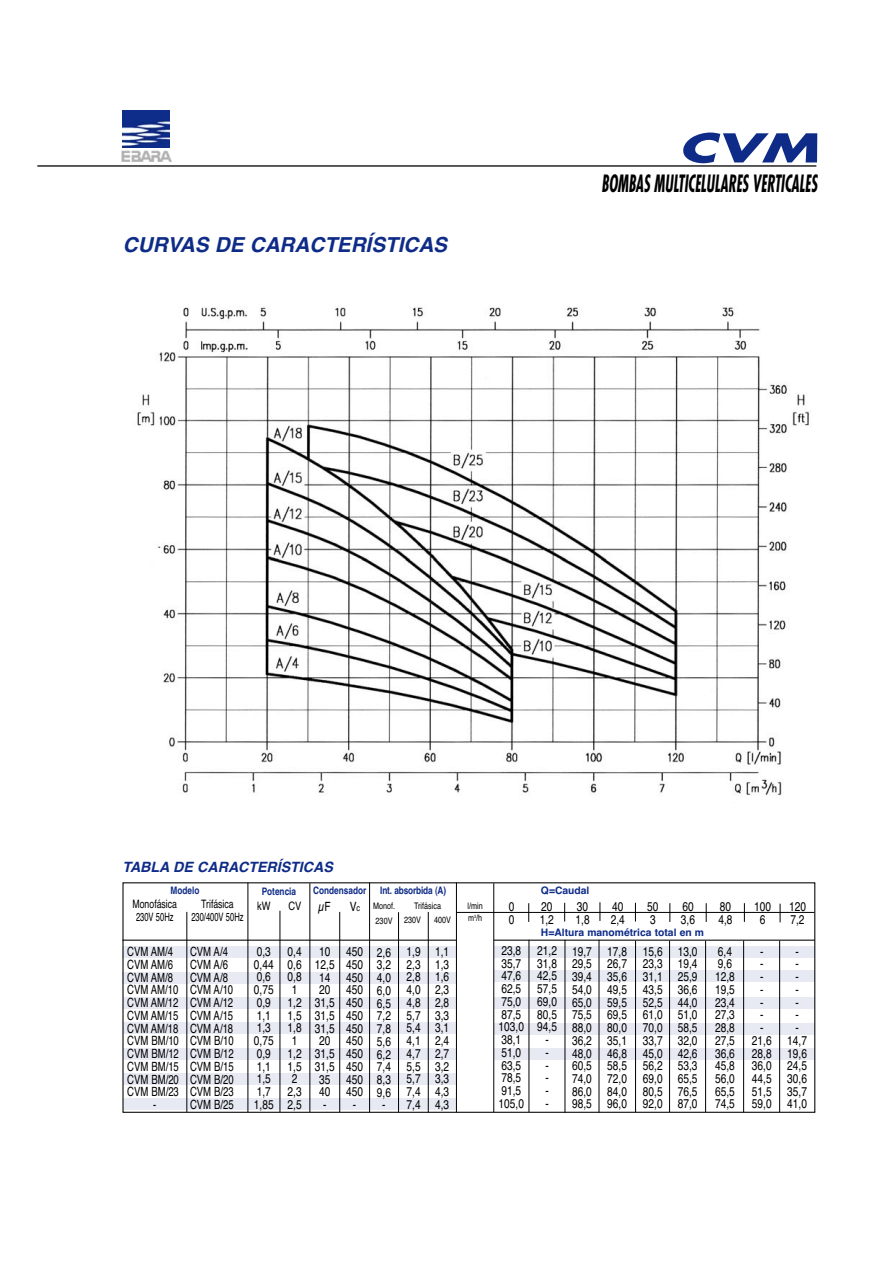
<style>
.page{position:relative;width:893px;height:1263px;background:#fff}
.page>*{position:absolute;margin:0;border:0;box-sizing:border-box;transform-origin:0 0}
.t1{font:italic 700 38.7px "Futura Std";color:#0e2b88;scale:1.5 1}
.t2{font:italic 700 condensed 23.25px "Futura Std";color:#000;scale:.65 1}
.t3{font:italic 700 20.7px "Helvetica";color:#0e2b88}
.t4{font:italic 700 14.25px "Helvetica";color:#0e2b88}
.t5{font:12.75px/12.8px "Helvetica";color:#000;scale:.8 1}
.t6{font:12.75px/12.8px "Helvetica";color:#000;text-align:center;scale:.75 1}
.t7{font:11.55px/12.8px "Helvetica";color:#000;text-align:center;scale:.75 1}
.t8{font:11.55px "Helvetica";color:#000;scale:.65 1}
.t9{font:11.55px "Helvetica";color:#000;scale:.8 1}
.t10{font:700 10.35px "Helvetica";color:#0e2b88;scale:.8 1}
.t11{font:700 10.35px "Helvetica";color:#0e2b88}
.t12{font:9px/14.2px "Helvetica";color:#000;scale:.8 1}
.s1{font-size:9px}
</style>
<div class="page">
<hr style="left:37px;top:165px;width:779px;height:2px;background:#000">
<img style="left:122px;top:110px;width:48px;height:37px">
<img style="left:122px;top:150px;width:49px;height:12px">
<div style="left:124px;top:997px;width:332px;height:12px;background:#e7eaf3"></div>
<div style="left:123px;top:1022px;width:333px;height:12px;background:#e7eaf3"></div>
<div style="left:123px;top:1048px;width:333px;height:12px;background:#e7eaf3"></div>
<div style="left:123px;top:1073px;width:333px;height:11px;background:#e7eaf3"></div>
<div style="left:123px;top:1098px;width:333px;height:12px;background:#e7eaf3"></div>
<div style="left:494px;top:997px;width:321px;height:12px;background:#e7eaf3"></div>
<div style="left:494px;top:1023px;width:320px;height:12px;background:#e7eaf3"></div>
<div style="left:494px;top:1048px;width:320px;height:12px;background:#e7eaf3"></div>
<div style="left:122px;top:946px;width:334px;height:12px;background:#e7eaf3"></div>
<div style="left:494px;top:946px;width:321px;height:12px;background:#e7eaf3"></div>
<div style="left:494px;top:971px;width:321px;height:11px;background:#e7eaf3"></div>
<div style="left:122px;top:972px;width:334px;height:11px;background:#e7eaf3"></div>
<hr style="left:186px;top:912px;width:1px;height:200px;background:#000">
<hr style="left:248px;top:883px;width:1px;height:229px;background:#000">
<hr style="left:309px;top:883px;width:1px;height:229px;background:#000">
<hr style="left:339px;top:912px;width:1px;height:200px;background:#000">
<hr style="left:369px;top:882px;width:1px;height:230px;background:#000">
<hr style="left:428px;top:912px;width:1px;height:200px;background:#000">
<hr style="left:456px;top:883px;width:1px;height:229px;background:#000">
<hr style="left:493px;top:883px;width:1px;height:229px;background:#000">
<hr style="left:456px;top:912px;width:358px;height:1px;background:#000">
<hr style="left:494px;top:940px;width:321px;height:1px;background:#000">
<hr style="left:122px;top:940px;width:334px;height:1px;background:#000">
<hr style="left:280px;top:911px;width:1px;height:201px;background:#000">
<hr style="left:398px;top:912px;width:1px;height:200px;background:#000">
<svg style="left:780px;top:904px;width:1px;height:18px"></svg>
<svg style="left:744px;top:903px;width:1px;height:19px"></svg>
<svg style="left:706px;top:903px;width:1px;height:19px"></svg>
<svg style="left:669px;top:903px;width:1px;height:19px"></svg>
<svg style="left:635px;top:903px;width:1px;height:18px"></svg>
<svg style="left:600px;top:902px;width:1px;height:19px"></svg>
<svg style="left:564px;top:903px;width:1px;height:18px"></svg>
<svg style="left:528px;top:903px;width:1px;height:19px"></svg>
<hr style="left:635px;top:941px;width:1px;height:171px;background:#000">
<hr style="left:669px;top:941px;width:1px;height:171px;background:#000">
<hr style="left:705px;top:941px;width:1px;height:171px;background:#000">
<hr style="left:743px;top:941px;width:1px;height:171px;background:#000">
<hr style="left:779px;top:941px;width:1px;height:171px;background:#000">
<hr style="left:529px;top:940px;width:1px;height:172px;background:#000">
<hr style="left:599px;top:940px;width:1px;height:172px;background:#000">
<hr style="left:565px;top:940px;width:1px;height:173px;background:#000">
<div style="left:122px;top:882px;width:693px;height:231px;border:1px solid #000"></div>
<img style="left:137px;top:306px;width:672px;height:490px">
<h3 class="t3" style="left:123px;top:237px;width:330px">CURVAS DE CARACTERÍSTICAS</h3>
<h1 class="t1" style="left:678px;top:130px;width:95px">CVM</h1>
<h2 class="t2" style="left:601px;top:173px;width:334px">BOMBAS MULTICELULARES VERTICALES</h2>
<p class="t4" style="left:122px;top:862px;width:215px">TABLA DE CARACTERÍSTICAS</p>
<p class="t10" style="left:171px;top:886px;width:38px">Modelo</p>
<p class="t10" style="left:262px;top:887px;width:44px">Potencia</p>
<p class="t10" style="left:313px;top:886px;width:68px">Condensador</p>
<p class="t10" style="left:380px;top:886px;width:84px">Int. absorbida (A)</p>
<p class="t11" style="left:541px;top:886px;width:50px">Q=Caudal</p>
<p class="t7" style="left:133px;top:899px;width:61px">Monofásica<br>230V 50Hz</p>
<p class="t6" style="left:127px;top:946px;width:71px">CVM AM/4<br>CVM AM/6<br>CVM AM/8<br>CVM AM/10<br>CVM AM/12<br>CVM AM/15<br>CVM AM/18<br>CVM BM/10<br>CVM BM/12<br>CVM BM/15<br>CVM BM/20<br>CVM BM/23 -</p>
<p class="t7" style="left:201px;top:899px;width:45px">Trifásica</p>
<p class="t5" style="left:318px;top:902px;width:17px">µF</p>
<p class="t5" style="left:350px;top:902px;width:15px">V<span class="s1">c</span></p>
<p class="t8" style="left:191px;top:913px;width:82px">230/400V 50Hz</p>
<p class="t6" style="left:190px;top:946px;width:60px;text-align:left">CVM A/4<br>CVM A/6<br>CVM A/8<br>CVM A/10<br>CVM A/12<br>CVM A/15<br>CVM A/18<br>CVM B/10<br>CVM B/12<br>CVM B/15<br>CVM B/20<br>CVM B/23<br>CVM B/25</p>
<p class="t5" style="left:254px;top:946px;width:26px">0,3<br>0,44<br>0,6<br>0,75<br>0,9<br>1,1<br>1,3<br>0,75<br>0,9<br>1,1<br>1,5<br>1,7<br>1,85</p>
<p class="t5" style="left:406px;top:946px;width:19px;text-align:justify">1,9<br>2,3<br>2,8<br>4,0<br>4,8<br>5,7<br>5,4<br>4,1<br>4,7<br>5,5<br>5,7<br>7,4<br>7,4</p>
<p class="t5" style="left:435px;top:946px;width:19px;text-align:justify">1,1<br>1,3<br>1,6<br>2,3<br>2,8<br>3,3<br>3,1<br>2,4<br>2,7<br>3,2<br>3,3<br>4,3<br>4,3</p>
<p class="t9" style="left:257px;top:902px;width:18px">kW</p>
<p class="t9" style="left:288px;top:902px;width:18px">CV</p>
<p class="t12" style="left:373px;top:900px;width:29px">Monof.<br>230V</p>
<p class="t5" style="left:377px;top:947px;width:19px;text-align:center">2,6<br>3,2<br>4,0<br>6,0<br>6,5<br>7,2<br>7,8<br>5,6<br>6,2<br>7,4<br>8,3<br>9,6 -</p>
<p class="t5" style="left:572px;top:946px;width:26px;text-align:justify">19,7<br>29,5<br>39,4<br>54,0<br>65,0<br>75,5<br>88,0<br>36,2<br>48,0<br>60,5<br>74,0<br>86,0<br>98,5</p>
<p class="t5" style="left:607px;top:946px;width:26px;text-align:justify">17,8<br>26,7<br>35,6<br>49,5<br>59,5<br>69,5<br>80,0<br>35,1<br>46,8<br>58,5<br>72,0<br>84,0<br>96,0</p>
<p class="t5" style="left:643px;top:946px;width:26px;text-align:justify">15,6<br>23,3<br>31,1<br>43,5<br>52,5<br>61,0<br>70,0<br>33,7<br>45,0<br>56,2<br>69,0<br>80,5<br>92,0</p>
<p class="t5" style="left:678px;top:946px;width:26px;text-align:justify">13,0<br>19,4<br>25,9<br>36,6<br>44,0<br>51,0<br>58,5<br>32,0<br>42,6<br>53,3<br>65,5<br>76,5<br>87,0</p>
<p class="t5" style="left:715px;top:946px;width:26px">6,4<br>9,6<br>12,8<br>19,5<br>23,4<br>27,3<br>28,8<br>27,5<br>36,6<br>45,8<br>56,0<br>65,5<br>74,5</p>
<p class="t5" style="left:752px;top:946px;width:26px;text-align:center">-<br>-<br>-<br>-<br>-<br>-<br>-<br>21,6<br>28,8<br>36,0<br>44,5<br>51,5<br>59,0</p>
<p class="t5" style="left:787px;top:946px;width:26px;text-align:center">-<br>-<br>-<br>-<br>-<br>-<br>-<br>14,7<br>19,6<br>24,5<br>30,6<br>35,7<br>41,0</p>
<p class="t12" style="left:404px;top:899px;width:48px;text-indent:10px">Trifásica<br>230V</p>
<p class="t12" style="left:467px;top:900px;width:21px;line-height:12.8px">l/min m<sup>3</sup>/h</p>
<p class="t5" style="left:509px;top:901px;width:9px">0<br>0</p>
<p class="t5" style="left:540px;top:901px;width:19px">20<br>1,2</p>
<p class="t5" style="left:575px;top:901px;width:19px">30<br>1,8</p>
<p class="t5" style="left:611px;top:901px;width:19px">40<br>2,4</p>
<p class="t5" style="left:647px;top:901px;width:16px">50<br>3</p>
<p class="t5" style="left:681px;top:901px;width:19px">60<br>3,6</p>
<p class="t5" style="left:718px;top:901px;width:19px">80<br>4,8</p>
<p class="t5" style="left:754px;top:901px;width:23px;text-align:center">100<br>6</p>
<p class="t5" style="left:789px;top:901px;width:23px">120<br>7,2</p>
<p class="t12" style="left:434px;top:913px;width:23px">400V</p>
<p class="t11" style="left:541px;top:928px;width:165px">H=Altura manométrica total en m</p>
<p class="t5" style="left:499px;top:945px;width:33px">23,8<br>35,7<br>47,6<br>62,5<br>75,0<br>87,5<br>103,0<br>38,1<br>51,0<br>63,5<br>78,5<br>91,5<br>105,0</p>
<p class="t5" style="left:537px;top:945px;width:26px;text-align:center">21,2<br>31,8<br>42,5<br>57,5<br>69,0<br>80,5<br>94,5 -<br>-<br>-<br>-<br>-<br>-</p>
<p class="t5" style="left:287px;top:946px;width:19px;text-align:center">0,4<br>0,6<br>0,8<br>1<br>1,2<br>1,5<br>1,8<br>1<br>1,2<br>1,5<br>2<br>2,3<br>2,5</p>
<p class="t5" style="left:315px;top:946px;width:26px;text-align:center">10<br>12,5<br>14<br>20<br>31,5<br>31,5<br>31,5<br>20<br>31,5<br>31,5<br>35<br>40<br>-</p>
<p class="t5" style="left:346px;top:946px;width:23px;text-align:center">450<br>450<br>450<br>450<br>450<br>450<br>450<br>450<br>450<br>450<br>450<br>450 -</p>
</div>
